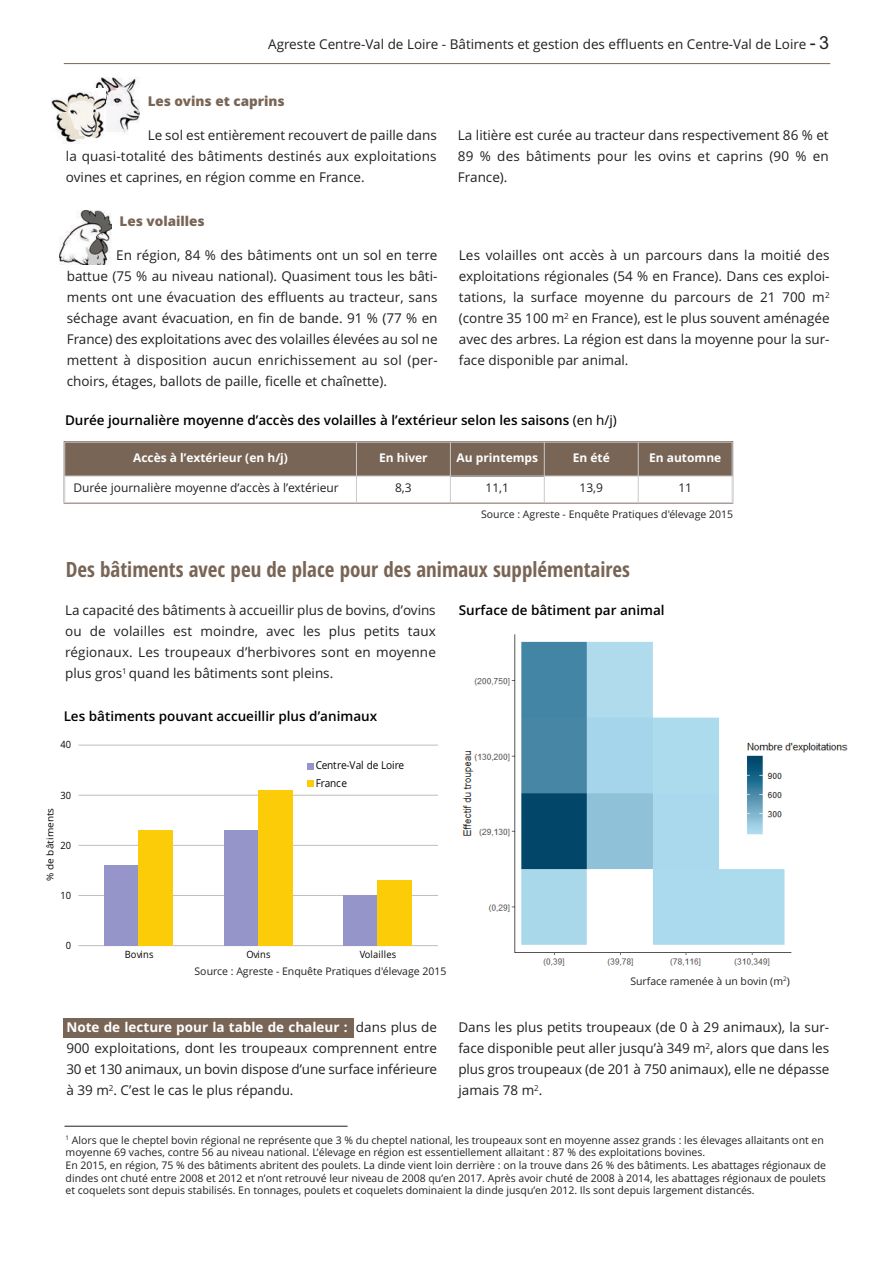
<style>
.page{position:relative;width:893px;height:1263px;background:#fff}
.page>*{position:absolute;margin:0;border:0;box-sizing:border-box;transform-origin:0 0}
.t1{font:700 21px "Open Sans Condensed";color:#796556}
.t2{font:13.5px/21px "Open Sans";color:#231f20;text-align:justify}
.t3{font:600 13.5px "Open Sans";color:#000}
.t4{font:800 13.5px "Open Sans";color:#796556}
.t5{font:700 12px "Open Sans";color:#fff}
.t6{font:12px "Open Sans";color:#231f20}
.t7{font:10.8px/17.5px "Open Sans";letter-spacing:-.015em;color:#050504;scale:.93 1}
.t8{font:10.5px/12.6px "Open Sans";color:#231f20}
.t9{font:10.05px "Open Sans";letter-spacing:.025em;color:#050504;scale:.93 1}
.t10{font:9.3px "Open Sans";letter-spacing:.025em;color:#050504;scale:1.08 1}
.s1{font-family:"Arial";font-size:18px}
.s2{font-weight:400}
.s3{font-weight:700;color:#fff}
</style>
<div class="page">
<div style="left:64px;top:1018px;width:290px;height:19px;background:#796556"></div>
<hr style="left:64px;top:63px;width:766px;height:1px;background:#796556">
<div style="left:65px;top:442px;width:291px;height:34px;background:#796556"></div>
<div style="left:356px;top:442px;width:94px;height:34px;background:#796556"></div>
<div style="left:450px;top:442px;width:94px;height:34px;background:#796556"></div>
<div style="left:544px;top:442px;width:94px;height:34px;background:#796556"></div>
<div style="left:638px;top:442px;width:94px;height:34px;background:#796556"></div>
<hr style="left:64px;top:442px;width:1px;height:61px;background:#cbc9c9">
<hr style="left:356px;top:442px;width:1px;height:61px;background:#cbc9c9">
<hr style="left:450px;top:442px;width:1px;height:61px;background:#cbc9c9">
<hr style="left:544px;top:442px;width:1px;height:61px;background:#cbc9c9">
<hr style="left:638px;top:442px;width:1px;height:61px;background:#cbc9c9">
<hr style="left:732px;top:442px;width:1px;height:61px;background:#cbc9c9">
<hr style="left:65px;top:442px;width:667px;height:1px;background:#cbc9c9">
<hr style="left:65px;top:476px;width:667px;height:1px;background:#cbc9c9">
<hr style="left:65px;top:502px;width:667px;height:1px;background:#cbc9c9">
<hr style="left:65px;top:1126px;width:283px;height:1px;background:#231f20">
<hr style="left:79px;top:945px;width:359px;height:1px;background:#c0bfbf">
<hr style="left:79px;top:895px;width:359px;height:1px;background:#c0bfbf">
<hr style="left:79px;top:845px;width:359px;height:1px;background:#c0bfbf">
<hr style="left:79px;top:795px;width:359px;height:1px;background:#c0bfbf">
<hr style="left:79px;top:745px;width:359px;height:1px;background:#c0bfbf">
<div style="left:105px;top:865px;width:34px;height:80px;background:#9695c9"></div>
<div style="left:224px;top:830px;width:34px;height:115px;background:#9695c9"></div>
<div style="left:344px;top:895px;width:34px;height:50px;background:#9695c9"></div>
<div style="left:139px;top:830px;width:34px;height:115px;background:#fdcc09"></div>
<div style="left:258px;top:790px;width:34px;height:155px;background:#fdcc09"></div>
<div style="left:378px;top:880px;width:34px;height:65px;background:#fdcc09"></div>
<svg style="left:307px;top:763px;width:6px;height:6px"></svg>
<div style="left:307px;top:780px;width:6px;height:7px;background:#fdcc09"></div>
<img style="left:463px;top:634px;width:385px;height:332px">
<img style="left:95px;top:78px;width:45px;height:55px">
<img style="left:52px;top:88px;width:54px;height:55px">
<img style="left:60px;top:211px;width:52px;height:53px">
<p class="t2" style="left:268px;top:34px;width:563px">Agreste Centre-Val de Loire - Bâtiments et gestion des effluents en Centre-Val de Loire <span class="s1">- 3</span></p>
<p class="t4" style="left:148px;top:93px;width:139px">Les ovins et caprins</p>
<p class="t2" style="left:66px;top:125px;width:372px;text-indent:82px">Le sol est entièrement recouvert de paille dans la quasi-totalité des bâtiments destinés aux exploitations ovines et caprines, en région comme en France.</p>
<p class="t2" style="left:458px;top:125px;width:372px">La litière est curée au tracteur dans respectivement 86 % et 89 % des bâtiments pour les ovins et caprins (90 % en France).</p>
<p class="t4" style="left:120px;top:213px;width:87px">Les volailles</p>
<p class="t2" style="left:67px;top:245px;width:373px;text-indent:49px">En région, 84 % des bâtiments ont un sol en terre battue (75 % au niveau national). Quasiment tous les bâti&shy;ments ont une évacuation des effluents au tracteur, sans séchage avant évacuation, en fin de bande. 91 % (77 % en France) des exploitations avec des volailles élevées au sol ne mettent à disposition aucun enrichissement au sol (per&shy;choirs, étages, ballots de paille, ficelle et chaînette).</p>
<p class="t2" style="left:459px;top:245px;width:372px">Les volailles ont accès à un parcours dans la moitié des exploitations régionales (54 % en France). Dans ces exploi&shy;tations, la surface moyenne du parcours de 21 700 m<sup>2 </sup>(contre 35 100 m<sup>2</sup> en France), est le plus souvent aménagée avec des arbres. La région est dans la moyenne pour la sur&shy;face disponible par animal.</p>
<p class="t3" style="left:65px;top:412px;width:553px">Durée journalière moyenne d’accès des volailles à l’extérieur selon les saisons <span class="s2">(en h/j)</span></p>
<p class="t5" style="left:133px;top:451px;width:156px">Accès à l’extérieur (en h/j)</p>
<p class="t5" style="left:379px;top:451px;width:50px">En hiver</p>
<p class="t5" style="left:457px;top:451px;width:83px">Au printemps</p>
<p class="t5" style="left:573px;top:451px;width:39px">En été</p>
<p class="t5" style="left:649px;top:451px;width:74px">En automne</p>
<p class="t6" style="left:73px;top:481px;width:267px">Durée journalière moyenne d’accès à l’extérieur</p>
<p class="t6" style="left:395px;top:481px;width:18px">8,3</p>
<p class="t6" style="left:486px;top:481px;width:25px">11,1</p>
<p class="t6" style="left:579px;top:481px;width:25px">13,9</p>
<p class="t6" style="left:678px;top:481px;width:15px">11</p>
<p class="t8" style="left:481px;top:508px;width:253px">Source : Agreste - Enquête Pratiques d'élevage 2015</p>
<h1 class="t1" style="left:66px;top:558px;width:566px">Des bâtiments avec peu de place pour des animaux supplémentaires</h1>
<p class="t2" style="left:65px;top:600px;width:372px">La capacité des bâtiments à accueillir plus de bovins, d’ovins ou de volailles est moindre, avec les plus petits taux régionaux. Les troupeaux d’herbivores sont en moyenne plus gros<sup>1</sup> quand les bâtiments sont pleins.</p>
<p class="t3" style="left:64px;top:708px;width:315px">Les bâtiments pouvant accueillir plus d’animaux</p>
<p class="t9" style="left:60px;top:738px;width:13px">40</p>
<p class="t9" style="left:60px;top:788px;width:13px">30</p>
<p class="t10" style="left:44px;top:881px;width:70px;rotate:-90deg">% de bâtiments</p>
<p class="t9" style="left:60px;top:838px;width:13px">20</p>
<p class="t9" style="left:60px;top:888px;width:13px">10</p>
<p class="t7" style="left:316px;top:756px;width:97px">Centre-Val de Loire<br>France</p>
<p class="t3" style="left:459px;top:602px;width:207px">Surface de bâtiment par animal</p>
<p class="t9" style="left:66px;top:938px;width:7px">0</p>
<p class="t9" style="left:125px;top:948px;width:32px">Bovins</p>
<p class="t9" style="left:247px;top:948px;width:27px">Ovins</p>
<p class="t9" style="left:360px;top:948px;width:41px">Volailles</p>
<p class="t8" style="left:195px;top:965px;width:253px">Source : Agreste - Enquête Pratiques d'élevage 2015</p>
<p class="t8" style="left:630px;top:975px;width:161px">Surface ramenée à un bovin (m<sup>2</sup>)</p>
<p class="t2" style="left:66px;top:1017px;width:372px"><span class="s3">Note de lecture pour la table de chaleur :</span> dans plus de 900 exploitations, dont les troupeaux comprennent entre 30 et 130 animaux, un bovin dispose d’une surface inférieure à 39 m<sup>2</sup>. C’est le cas le plus répandu.</p>
<p class="t2" style="left:458px;top:1017px;width:372px">Dans les plus petits troupeaux (de 0 à 29 animaux), la sur&shy;face disponible peut aller jusqu’à 349 m<sup>2</sup>, alors que dans les plus gros troupeaux (de 201 à 750 animaux), elle ne dépasse jamais 78 m<sup>2</sup>.</p>
<p class="t8" style="left:66px;top:1134px;width:762px"><sup>1</sup> Alors que le cheptel bovin régional ne représente que 3 % du cheptel national, les troupeaux sont en moyenne assez grands : les élevages allaitants ont en moyenne 69 vaches, contre 56 au niveau national. L’élevage en région est essentiellement allaitant : 87 % des exploitations bovines.<br>En 2015, en région, 75 % des bâtiments abritent des poulets. La dinde vient loin derrière : on la trouve dans 26 % des bâtiments. Les abattages régionaux de dindes ont chuté entre 2008 et 2012 et n’ont retrouvé leur niveau de 2008 qu’en 2017. Après avoir chuté de 2008 à 2014, les abattages régionaux de poulets et coquelets sont depuis stabilisés. En tonnages, poulets et coquelets dominaient la dinde jusqu’en 2012. Ils sont depuis largement distancés.</p>
</div>
